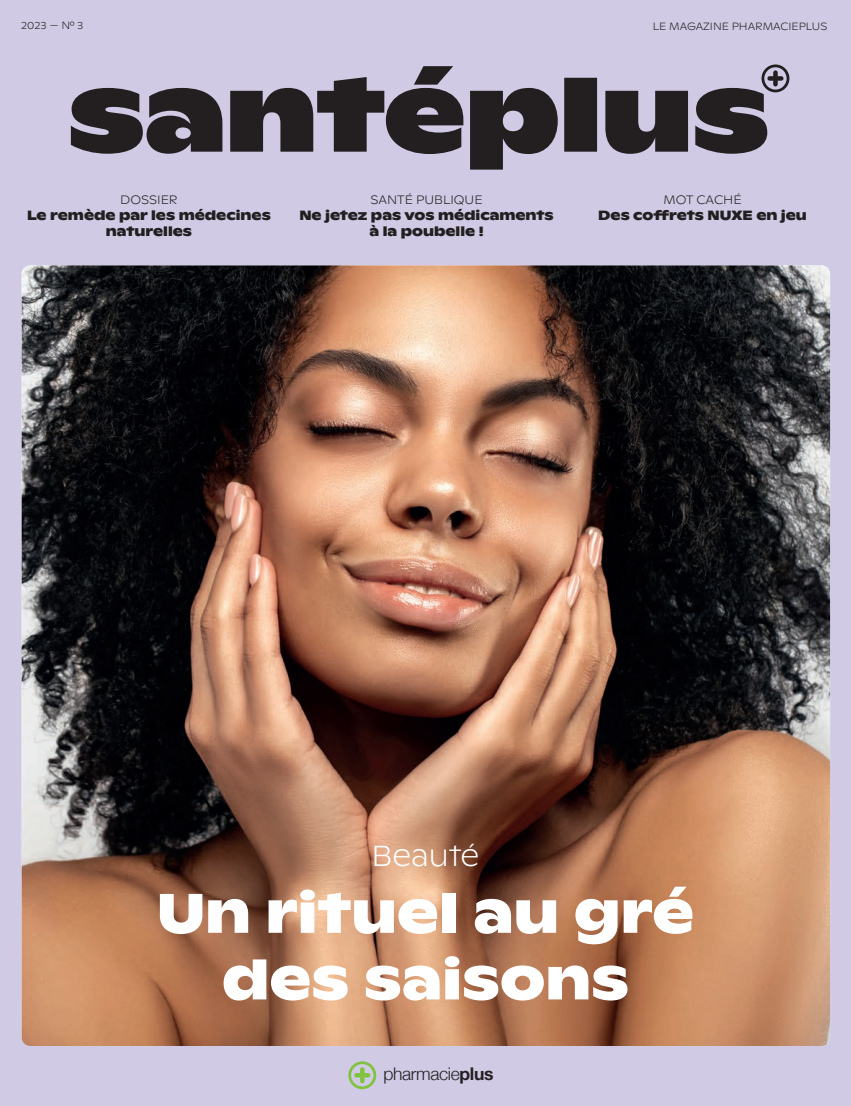
<style>
.page{position:relative;width:851px;height:1106px;background:#fff}
.page>*{position:absolute;margin:0;border:0;box-sizing:border-box;transform-origin:0 0}
.t1{font:700 55.5px/66.6px "ABC Ginto Nord";color:#fff;text-align:center}
.t2{font:100 28.95px "Ginto Nord";color:#fff}
.t3{font:300 17.55px "Helvetica Neue";letter-spacing:-.02em;color:#231f20}
.t4{font:700 13.35px/16px "Ginto Nord";color:#231f20;text-align:center}
.t5{font:100 12.15px "Ginto Nord";color:#231f20}
.t6{font:100 10.5px "Ginto Nord";color:#231f20}
.s1{font-weight:700}
</style>
<div class="page">
<div style="left:0;top:0;width:850px;height:1106px;background:#d0cae4"></div>
<img style="left:22px;top:265px;width:808px;height:781px">
<svg style="left:767px;top:64px;width:22px;height:28px"></svg>
<svg style="left:71px;top:66px;width:696px;height:104px"></svg>
<svg style="left:348px;top:1061px;width:28px;height:28px"></svg>
<p class="t6" style="left:21px;top:18px;width:64px">2023 — № 3</p>
<p class="t6" style="left:652px;top:19px;width:176px">LE MAGAZINE PHARMACIEPLUS</p>
<p class="t5" style="left:120px;top:191px;width:59px">DOSSIER</p>
<p class="t4" style="left:27px;top:206px;width:245px">Le remède par les médecines naturelles</p>
<p class="t5" style="left:370px;top:191px;width:113px">SANTÉ PUBLIQUE</p>
<p class="t4" style="left:299px;top:206px;width:256px">Ne jetez pas vos médicaments à la poubelle !</p>
<p class="t5" style="left:663px;top:191px;width:79px">MOT CACHÉ</p>
<p class="t4" style="left:598px;top:206px;width:210px">Des coffrets NUXE en jeu</p>
<h2 class="t2" style="left:371px;top:836px;width:109px">Beauté</h2>
<h1 class="t1" style="left:157px;top:879px;width:539px">Un rituel au gré des saisons</h1>
<h3 class="t3" style="left:383px;top:1063px;width:111px">pharmacie<span class="s1">plus</span></h3>
</div>
